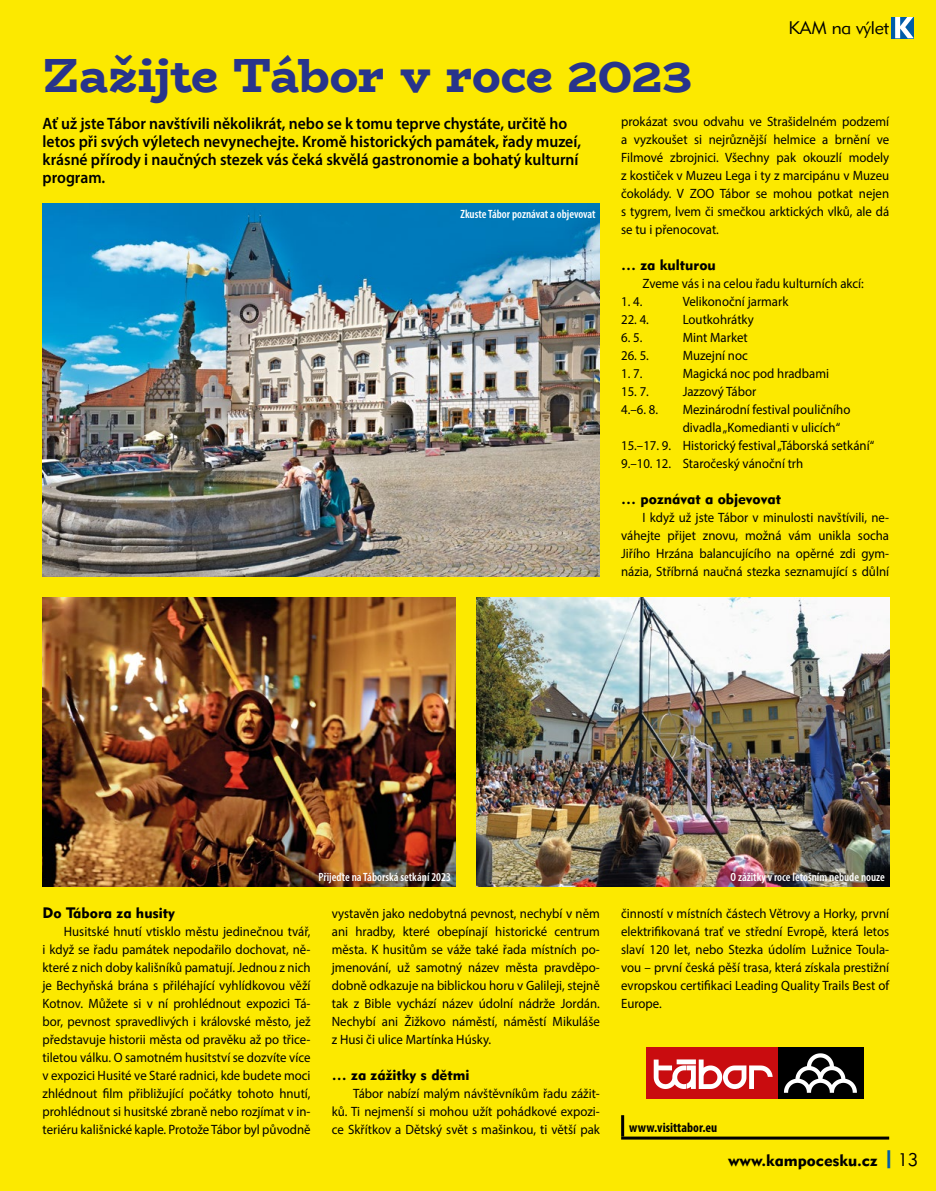
<style>
.page{position:relative;width:936px;height:1191px;background:#fff}
.page>*{position:absolute;margin:0;border:0;box-sizing:border-box;transform-origin:0 0}
.tabor_titulek{font:800 48px "Bio Rhyme";letter-spacing:-.01em;color:#28348b}
.t1{font:300 18px "Geometric 415";letter-spacing:-.01em;color:#000}
._4-perex{font:600 16.5px/18px "Myriad Pro";color:#000;scale:.95 1}
.t2{font:900 16.5px "Geometric 415";color:#000}
._3z-nadpis{font:900 15px "Geometric 415";color:#000}
._7-text{font:13.5px/18px "Myriad Pro";color:#000;text-align:justify;scale:.95 1}
._7-text_neodsazeny_v{font:13.5px/18px "Myriad Pro";color:#000;scale:.95 1}
._9-kontakt{font:700 condensed 13.5px "Myriad Pro";color:#000}
._2-popisek_white{font:600 condensed 12px "Myriad Pro";color:#fff}
.s1{font-size:18px;color:#005da9}
.s2{font-weight:300;font-size:18px}
</style>
<div class="page">
<div style="left:0;top:0;width:935px;height:1191px;background:#fce900"></div>
<hr style="left:621px;top:1115px;width:3px;height:21px;background:#000">
<hr style="left:621px;top:1136px;width:268px;height:3px;background:#000">
<img style="left:43px;top:597px;width:412px;height:289px">
<img style="left:476px;top:597px;width:413px;height:289px">
<img style="left:43px;top:203px;width:557px;height:373px">
<div style="left:776px;top:1047px;width:88px;height:51px;background:#000"></div>
<div style="left:646px;top:1047px;width:131px;height:51px;background:#c90c0f"></div>
<svg style="left:653px;top:1059px;width:119px;height:30px"></svg>
<svg style="left:784px;top:1053px;width:72px;height:39px"></svg>
<div style="left:891px;top:17px;width:22px;height:21px;background:#005da9"></div>
<svg style="left:895px;top:17px;width:18px;height:21px"></svg>
<p class="tabor_titulek" style="left:43px;top:38px;width:651px">Zažijte Tábor v roce 2023</p>
<h2 class="t1" style="left:788px;top:17px;width:102px">KAM na výlet</h2>
<p class="_4-perex" style="left:43px;top:114px;width:568px">Ať už jste Tábor navštívili několikrát, nebo se k tomu teprve chystáte, určitě ho letos při svých výletech nevynechejte. Kromě historických památek, řady muzeí, krásné přírody i naučných stezek vás čeká skvělá gastronomie a bohatý kulturní program.</p>
<p class="_2-popisek_white" style="left:460px;top:207px;width:137px">Zkuste Tábor poznávat a objevovat</p>
<p class="_7-text" style="left:621px;top:112px;width:283px">prokázat svou odvahu ve Strašidelném podzemí a vyzkoušet si nejrůznější helmice a brnění ve Filmové zbrojnici. Všechny pak okouzlí modely z kostiček v Muzeu Lega i ty z marcipánu v Muzeu čokolády. V ZOO Tábor se mohou potkat nejen s tygrem, lvem či smečkou arktických vlků, ale dá se tu i přenocovat.</p>
<p class="_3z-nadpis" style="left:621px;top:256px;width:96px">… za kulturou</p>
<p class="_7-text" style="left:642px;top:274px;width:235px">Zveme vás i na celou řadu kulturních akcí:</p>
<p class="_7-text_neodsazeny_v" style="left:621px;top:292px;width:24px">1. 4.</p>
<p class="_7-text_neodsazeny_v" style="left:682px;top:292px;width:113px">Velikonoční jarmark</p>
<p class="_7-text_neodsazeny_v" style="left:621px;top:310px;width:31px">22. 4.</p>
<p class="_7-text_neodsazeny_v" style="left:682px;top:310px;width:76px">Loutkohrátky</p>
<p class="_7-text_neodsazeny_v" style="left:621px;top:328px;width:24px">6. 5.</p>
<p class="_7-text_neodsazeny_v" style="left:682px;top:328px;width:70px">Mint Market</p>
<p class="_7-text_neodsazeny_v" style="left:621px;top:346px;width:31px">26. 5.</p>
<p class="_7-text_neodsazeny_v" style="left:682px;top:346px;width:70px">Muzejní noc</p>
<p class="_7-text_neodsazeny_v" style="left:621px;top:364px;width:24px">1. 7.</p>
<p class="_7-text_neodsazeny_v" style="left:682px;top:364px;width:156px">Magická noc pod hradbami</p>
<p class="_7-text_neodsazeny_v" style="left:621px;top:382px;width:31px">15. 7.</p>
<p class="_7-text_neodsazeny_v" style="left:682px;top:382px;width:79px">Jazzový Tábor</p>
<p class="_7-text_neodsazeny_v" style="left:621px;top:400px;width:40px">4.–6. 8.</p>
<p class="_7-text_neodsazeny_v" style="left:682px;top:400px;width:178px">Mezinárodní festival pouličního divadla „Komedianti v ulicích“</p>
<p class="_7-text_neodsazeny_v" style="left:621px;top:436px;width:268px">15.–17. 9. Historický festival „Táborská setkání“</p>
<p class="_7-text_neodsazeny_v" style="left:621px;top:454px;width:193px">9.–10. 12. Staročeský vánoční trh</p>
<p class="_3z-nadpis" style="left:621px;top:490px;width:161px">… poznávat a objevovat</p>
<p class="_7-text" style="left:621px;top:508px;width:283px;text-indent:21px">I když už jste Tábor v minulosti navštívili, ne&shy;váhejte přijet znovu, možná vám unikla socha Jiřího Hrzána balancujícího na opěrné zdi gym&shy;názia, Stříbrná naučná stezka seznamující s důlní</p>
<p class="_2-popisek_white" style="left:318px;top:869px;width:134px">Přijeďte na Táborská setkání 2023</p>
<p class="_2-popisek_white" style="left:730px;top:869px;width:156px">O zážitky v roce letošním nebude nouze</p>
<p class="_3z-nadpis" style="left:43px;top:904px;width:134px">Do Tábora za husity</p>
<p class="_7-text" style="left:43px;top:922px;width:283px;text-indent:21px">Husitské hnutí vtisklo městu jedinečnou tvář, i když se řadu památek nepodařilo dochovat, ně&shy;které z nich doby kališníků pamatují. Jednou z nich je Bechyňská brána s přiléhající vyhlídkovou věží Kotnov. Můžete si v ní prohlédnout expozici Tá&shy;bor, pevnost spravedlivých i královské město, jež představuje historii města od pravěku až po třice&shy;tiletou válku. O samotném husitství se dozvíte více v expozici Husité ve Staré radnici, kde budete moci zhlédnout film přibližující počátky tohoto hnutí, prohlédnout si husitské zbraně nebo rozjímat v in&shy;teriéru kališnické kaple. Protože Tábor byl původně</p>
<p class="_7-text" style="left:332px;top:904px;width:283px">vystavěn jako nedobytná pevnost, nechybí v něm ani hradby, které obepínají historické centrum města. K husitům se váže také řada místních po&shy;jmenování, už samotný název města pravděpo&shy;dobně odkazuje na biblickou horu v Galileji, stejně tak z Bible vychází název údolní nádrže Jordán.<br>Nechybí ani Žižkovo náměstí, náměstí Mikuláše z Husi či ulice Martínka Húsky.</p>
<p class="_3z-nadpis" style="left:332px;top:1066px;width:139px">… za zážitky s dětmi</p>
<p class="_7-text" style="left:332px;top:1084px;width:283px;text-indent:21px">Tábor nabízí malým návštěvníkům řadu zážit&shy;ků. Ti nejmenší si mohou užít pohádkové expozi&shy;ce Skřítkov a Dětský svět s mašinkou, ti větší pak</p>
<p class="_7-text" style="left:621px;top:904px;width:283px">činností v místních částech Větrovy a Horky, první elektrifikovaná trať ve střední Evropě, která letos slaví 120 let, nebo Stezka údolím Lužnice Toula&shy;vou – první česká pěší trasa, která získala prestižní evropskou certifikaci Leading Quality Trails Best of Europe.</p>
<p class="_9-kontakt" style="left:629px;top:1118px;width:90px">www.visittabor.eu</p>
<p class="t2" style="left:728px;top:1150px;width:192px">www.kampocesku.cz <span class="s1">|</span><span class="s2">13</span></p>
</div>
